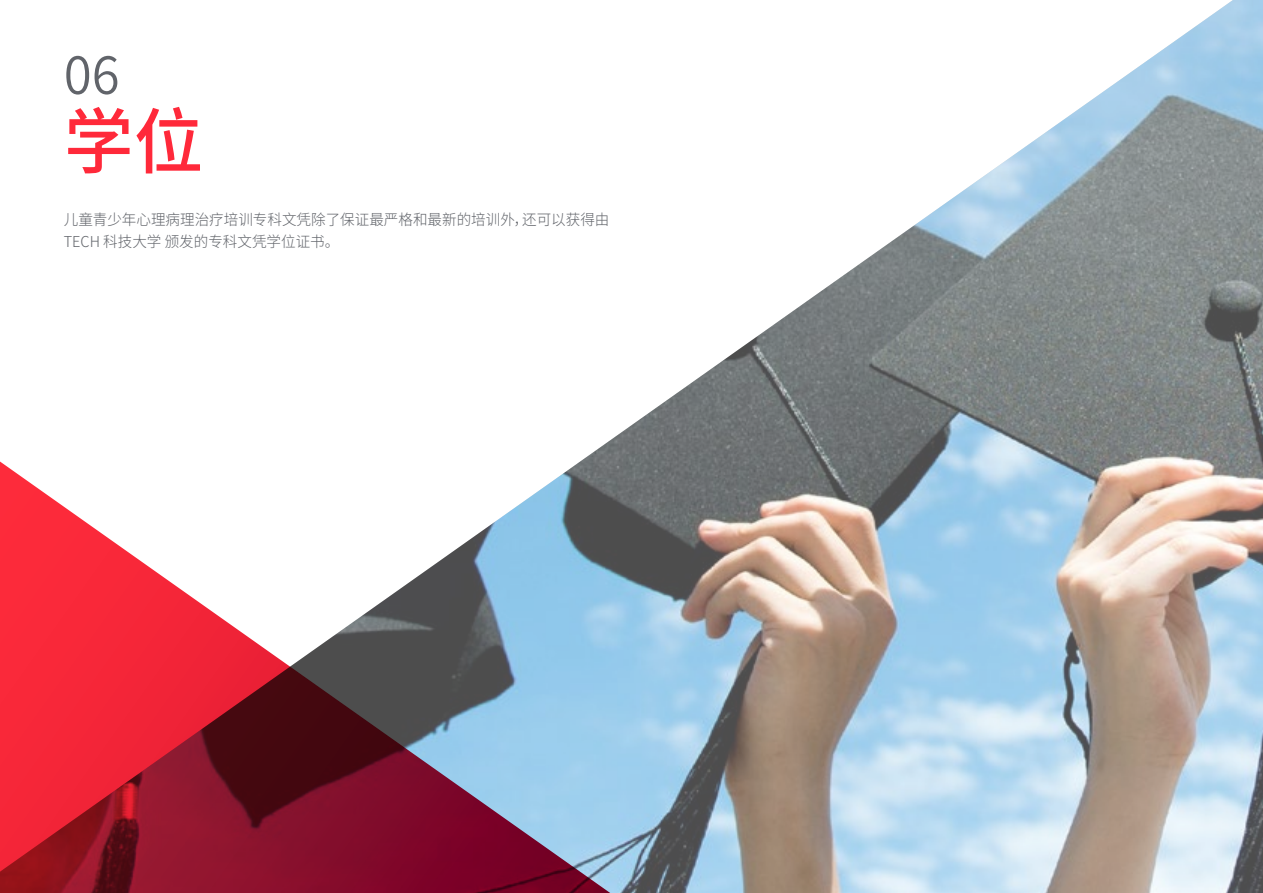
<style>
.page{position:relative;width:1263px;height:893px;background:#fff}
.page>*{position:absolute;margin:0;border:0;box-sizing:border-box;transform-origin:0 0}
.t1{font:500 72px "Source Han Sans CN";color:#ff293a}
.t2{font:52.5px "Source Han Sans CN";color:#61646a}
.t3{font:300 15px/22.5px "Source Han Sans CN";color:#61646a}
</style>
<div class="page">
<img style="left:602px;top:0;width:661px;height:893px">
<svg style="left:0;top:446px;width:640px;height:447px"></svg>
<h2 class="t2" style="left:64px;top:45px;width:57px">06</h2>
<h1 class="t1" style="left:64px;top:101px;width:141px">学位</h1>
<p class="t3" style="left:64px;top:208px;width:547px">儿童青少年心理病理治疗培训专科文凭除了保证最严格和最新的培训外，还可以获得由<br>TECH 科技大学 颁发的专科文凭学位证书。</p>
</div>
